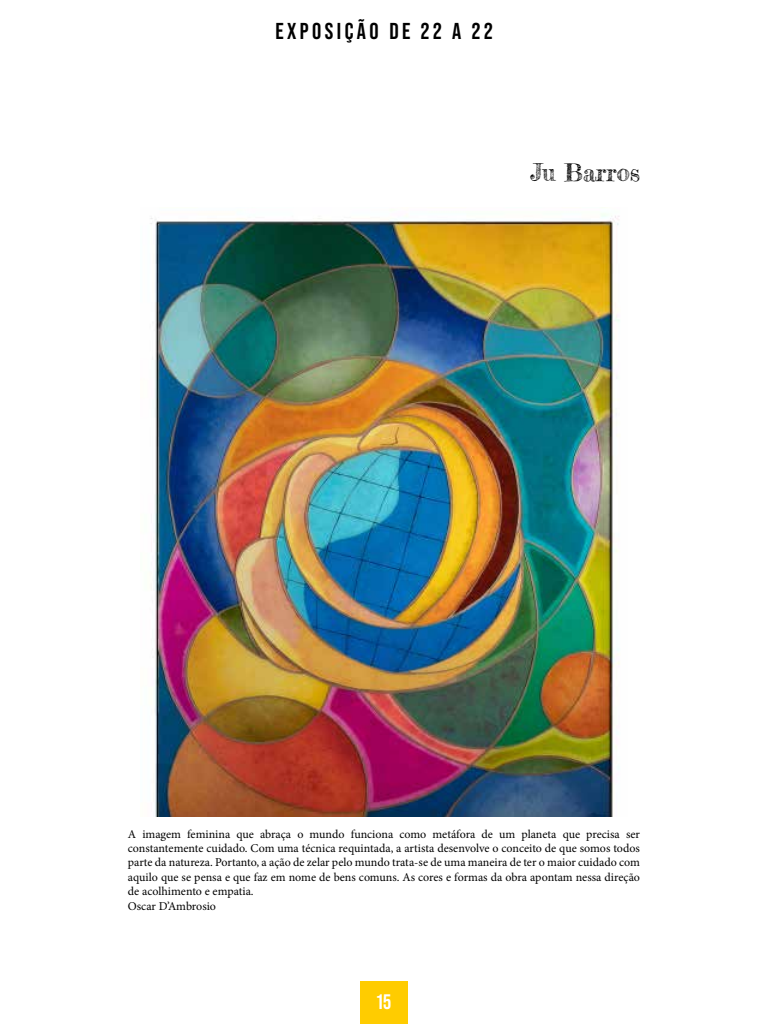
<style>
.page{position:relative;width:768px;height:1024px;background:#fff}
.page>*{position:absolute;margin:0;border:0;box-sizing:border-box;transform-origin:0 0}
.t1{font:24px "Frederickathe Greatest";color:#000}
.t2{font:700 23px "Bebas Neue Pro";letter-spacing:.15em;color:#000}
.t3{font:700 21px "Bebas Neue Pro";color:#fff}
.t4{font:12px/14.4px "Minion Pro";color:#000}
</style>
<div class="page">
<img style="left:150px;top:213px;width:470px;height:604px">
<div style="left:360px;top:981px;width:48px;height:43px;background:#fc0"></div>
<h2 class="t2" style="left:275px;top:18px;width:219px">EXPOSIÇÃO DE 22 A 22</h2>
<h1 class="t1" style="left:530px;top:157px;width:111px">Ju Barros</h1>
<p class="t4" style="left:128px;top:827px;width:514px">A imagem feminina que abraça o mundo funciona como metáfora de um planeta que precisa ser constantemente cuidado. Com uma técnica requintada, a artista desenvolve o conceito de que somos todos parte da natureza. Portanto, a ação de zelar pelo mundo trata-se de uma maneira de ter o maior cuidado com aquilo que se pensa e que faz em nome de bens comuns. As cores e formas da obra apontam nessa direção de acolhimento e empatia.<br>Oscar D’Ambrosio</p>
<h3 class="t3" style="left:377px;top:990px;width:16px">15</h3>
</div>
